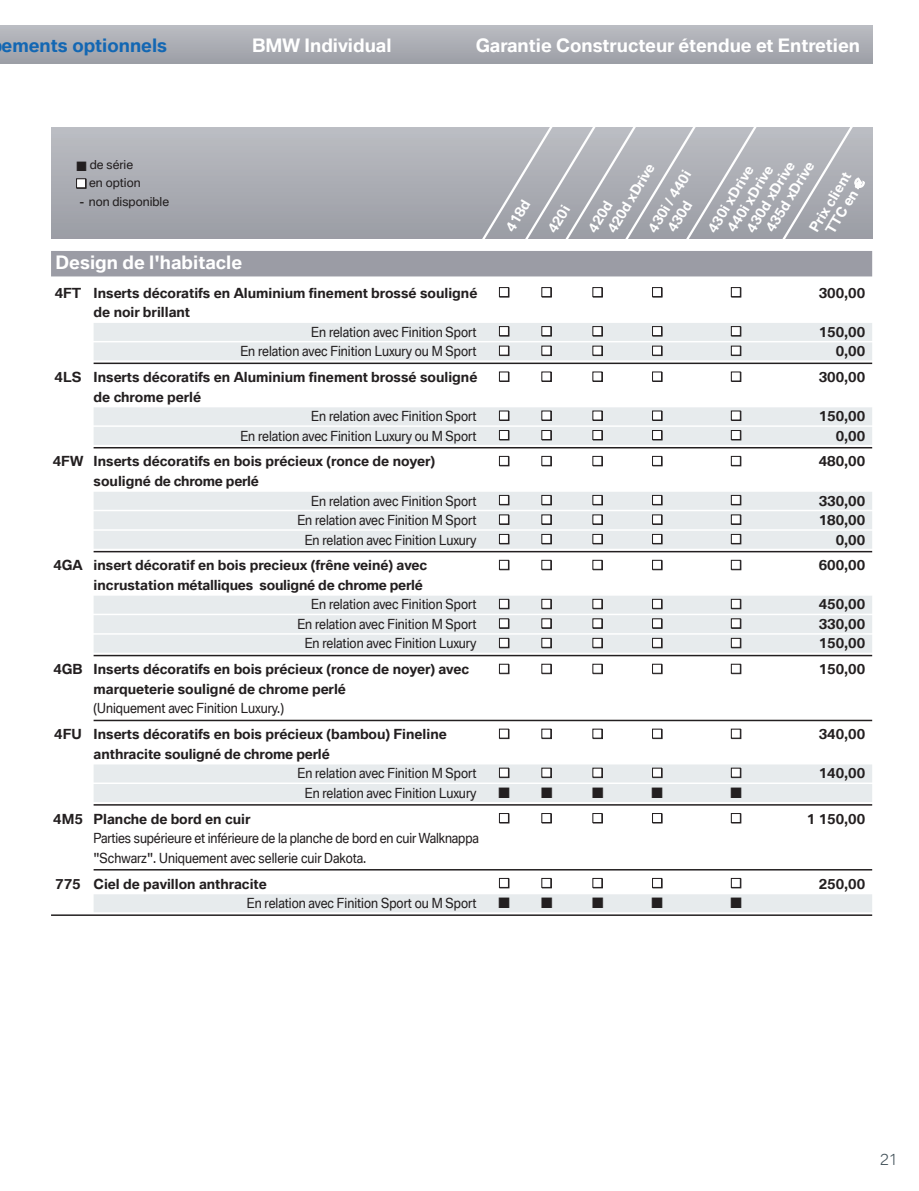
<style>
.page{position:relative;width:919px;height:1191px;background:#fff}
.page>*{position:absolute;margin:0;border:0;box-sizing:border-box;transform-origin:0 0}
.t1{font:700 18px "BMW Type Global Pro";color:#fff}
.t2{font:700 18px "BMW Type Global Pro";color:#1367b3}
.t3{font:700 15px "BMW Type Global Pro";color:#fff}
.t4{font:15px "Zapf Dingbats ITC";color:#231f20}
.t5{font:300 15px "BMW Type Global Pro";color:#425159}
.t6{font:700 13.5px "BMW Type Global Pro";color:#231f20}
.t7{font:13.5px/19.5px "BMW Type Global Pro";color:#231f20;scale:.9 1}
.t8{font:700 13.5px/16.5px "BMW Type Global Pro";color:#fff}
.t9{font:12px/18.5px "BMW Type Global Pro";color:#231f20}
.s1{font-family:"Euro Sans"}
</style>
<div class="page">
<div style="left:51px;top:251px;width:821px;height:25px;background:#9b9ca5"></div>
<div style="left:94px;top:323px;width:778px;height:18px;background:#e7ebed"></div>
<div style="left:94px;top:342px;width:778px;height:18px;background:#e7ebed"></div>
<hr style="left:94px;top:362px;width:778px;height:2px;background:#231f20">
<div style="left:94px;top:407px;width:778px;height:18px;background:#e7ebed"></div>
<div style="left:94px;top:427px;width:778px;height:18px;background:#e7ebed"></div>
<hr style="left:94px;top:447px;width:778px;height:1px;background:#231f20">
<div style="left:94px;top:492px;width:778px;height:18px;background:#e7ebed"></div>
<div style="left:94px;top:511px;width:778px;height:18px;background:#e7ebed"></div>
<div style="left:94px;top:531px;width:778px;height:18px;background:#e7ebed"></div>
<hr style="left:94px;top:551px;width:778px;height:1px;background:#231f20">
<div style="left:94px;top:595px;width:778px;height:18px;background:#e7ebed"></div>
<div style="left:94px;top:615px;width:778px;height:18px;background:#e7ebed"></div>
<div style="left:94px;top:634px;width:778px;height:18px;background:#e7ebed"></div>
<hr style="left:94px;top:655px;width:778px;height:1px;background:#231f20">
<hr style="left:94px;top:719px;width:778px;height:2px;background:#231f20">
<div style="left:94px;top:764px;width:778px;height:18px;background:#e7ebed"></div>
<div style="left:94px;top:784px;width:778px;height:18px;background:#e7ebed"></div>
<hr style="left:94px;top:804px;width:778px;height:1px;background:#231f20">
<hr style="left:94px;top:869px;width:778px;height:1px;background:#231f20">
<div style="left:94px;top:894px;width:778px;height:18px;background:#e7ebed"></div>
<hr style="left:51px;top:914px;width:821px;height:2px;background:#231f20">
<div style="left:0;top:26px;width:872px;height:38px;background:linear-gradient(to bottom,#babcc2,#9d9fa6)"></div>
<div style="left:51px;top:128px;width:821px;height:110px;background:linear-gradient(to bottom,#bbbdc3,#9b9da5)"></div>
<svg style="left:776px;top:127px;width:79px;height:112px;background:#adafb6"></svg>
<svg style="left:698px;top:127px;width:61px;height:112px;background:#aeafb6"></svg>
<svg style="left:477px;top:127px;width:221px;height:112px;background:#afb1b7"></svg>
<svg style="left:77px;top:179px;width:9px;height:9px"></svg>
<p class="t3" style="left:337px;top:29px;width:183px">Équipements optionnels</p>
<h1 class="t2" style="left:2px;top:34px;width:167px">ements optionnels</h1>
<h1 class="t1" style="left:252px;top:34px;width:141px">BMW Individual</h1>
<h1 class="t1" style="left:475px;top:34px;width:386px">Garantie Constructeur étendue et Entretien</h1>
<p class="t9" style="left:89px;top:155px;width:53px;text-indent:-13px">■ de série en option</p>
<p class="t9" style="left:79px;top:192px;width:91px">- non disponible</p>
<p class="t8" style="left:502px;top:226px;width:36px;rotate:-59deg">418d</p>
<p class="t8" style="left:544px;top:227px;width:31px;rotate:-59deg">420i</p>
<p class="t8" style="left:762px;top:227px;width:81px;rotate:-59deg">435d xDrive</p>
<p class="t8" style="left:742px;top:227px;width:81px;rotate:-59deg">430d xDrive</p>
<p class="t8" style="left:589px;top:218px;width:79px;text-indent:-10px;rotate:-59deg">420d<br>420d xDrive</p>
<p class="t8" style="left:723px;top:227px;width:77px;rotate:-59deg">440i xDrive</p>
<p class="t8" style="left:649px;top:218px;width:61px;text-indent:-10px;rotate:-59deg">430i / 440i<br>430d</p>
<p class="t8" style="left:704px;top:227px;width:77px;rotate:-59deg">430i xDrive</p>
<p class="t8" style="left:806px;top:227px;width:71px;line-height:15px;text-align:center;rotate:-59deg">Prix client<br>TTC en <span class="s1">€</span></p>
<h1 class="t1" style="left:56px;top:251px;width:188px">Design de l'habitacle</h1>
<p class="t6" style="left:55px;top:284px;width:424px">4FT Inserts décoratifs en Aluminium finement brossé souligné</p>
<p class="t6" style="left:818px;top:284px;width:48px">300,00</p>
<p class="t6" style="left:94px;top:304px;width:98px">de noir brillant</p>
<p class="t7" style="left:311px;top:322px;width:185px">En relation avec Finition Sport</p>
<p class="t6" style="left:818px;top:323px;width:48px">150,00</p>
<p class="t7" style="left:240px;top:341px;width:264px">En relation avec Finition Luxury ou M Sport</p>
<p class="t6" style="left:835px;top:343px;width:31px">0,00</p>
<p class="t6" style="left:55px;top:369px;width:424px">4LS Inserts décoratifs en Aluminium finement brossé souligné</p>
<p class="t6" style="left:818px;top:369px;width:48px">300,00</p>
<p class="t6" style="left:94px;top:388px;width:109px">de chrome perlé</p>
<p class="t7" style="left:311px;top:406px;width:185px">En relation avec Finition Sport</p>
<p class="t6" style="left:818px;top:408px;width:48px">150,00</p>
<p class="t7" style="left:240px;top:426px;width:264px">En relation avec Finition Luxury ou M Sport</p>
<p class="t6" style="left:835px;top:427px;width:31px">0,00</p>
<p class="t6" style="left:53px;top:453px;width:384px">4FW Inserts décoratifs en bois précieux (ronce de noyer)</p>
<p class="t6" style="left:818px;top:453px;width:48px">480,00</p>
<p class="t6" style="left:94px;top:473px;width:167px">souligné de chrome perlé</p>
<p class="t7" style="left:311px;top:490px;width:185px">En relation avec Finition Sport</p>
<p class="t6" style="left:818px;top:492px;width:48px">330,00</p>
<p class="t7" style="left:297px;top:510px;width:200px">En relation avec Finition M Sport</p>
<p class="t6" style="left:818px;top:512px;width:48px">180,00</p>
<p class="t7" style="left:305px;top:529px;width:192px">En relation avec Finition Luxury</p>
<p class="t6" style="left:835px;top:531px;width:31px">0,00</p>
<p class="t6" style="left:53px;top:557px;width:375px">4GA insert décoratif en bois precieux (frêne veiné) avec</p>
<p class="t6" style="left:818px;top:557px;width:48px">600,00</p>
<p class="t6" style="left:94px;top:576px;width:331px">incrustation métalliques souligné de chrome perlé</p>
<p class="t7" style="left:311px;top:594px;width:185px">En relation avec Finition Sport</p>
<p class="t6" style="left:818px;top:596px;width:48px">450,00</p>
<p class="t7" style="left:297px;top:614px;width:200px">En relation avec Finition M Sport</p>
<p class="t6" style="left:818px;top:615px;width:48px">330,00</p>
<p class="t7" style="left:305px;top:633px;width:192px">En relation avec Finition Luxury</p>
<p class="t6" style="left:818px;top:635px;width:48px">150,00</p>
<p class="t6" style="left:53px;top:661px;width:417px">4GB Inserts décoratifs en bois précieux (ronce de noyer) avec</p>
<p class="t6" style="left:818px;top:661px;width:48px">150,00</p>
<p class="t6" style="left:94px;top:680px;width:254px">marqueterie souligné de chrome perlé</p>
<p class="t7" style="left:94px;top:698px;width:213px">(Uniquement avec Finition Luxury.)</p>
<p class="t6" style="left:54px;top:726px;width:394px">4FU Inserts décoratifs en bois précieux (bambou) Fineline</p>
<p class="t6" style="left:818px;top:726px;width:48px">340,00</p>
<p class="t6" style="left:94px;top:745px;width:238px">anthracite souligné de chrome perlé</p>
<p class="t7" style="left:297px;top:763px;width:200px">En relation avec Finition M Sport</p>
<p class="t6" style="left:818px;top:765px;width:48px">140,00</p>
<p class="t7" style="left:305px;top:783px;width:192px">En relation avec Finition Luxury</p>
<p class="t4" style="left:592px;top:784px;width:13px">■</p>
<p class="t4" style="left:651px;top:784px;width:13px">■</p>
<p class="t4" style="left:730px;top:784px;width:13px">■</p>
<p class="t6" style="left:53px;top:810px;width:199px">4M5 Planche de bord en cuir</p>
<p class="t6" style="left:806px;top:810px;width:60px">1 150,00</p>
<p class="t7" style="left:93px;top:828px;width:429px">Parties supérieure et inférieure de la planche de bord en cuir Walknappa "Schwarz". Uniquement avec sellerie cuir Dakota.</p>
<p class="t6" style="left:55px;top:875px;width:213px">775 Ciel de pavillon anthracite</p>
<p class="t6" style="left:818px;top:875px;width:48px">250,00</p>
<p class="t7" style="left:247px;top:893px;width:257px">En relation avec Finition Sport ou M Sport</p>
<p class="t4" style="left:592px;top:894px;width:13px">■</p>
<p class="t4" style="left:651px;top:894px;width:13px">■</p>
<p class="t4" style="left:730px;top:894px;width:13px">■</p>
<p class="t5" style="left:880px;top:1150px;width:19px">21</p>
</div>
